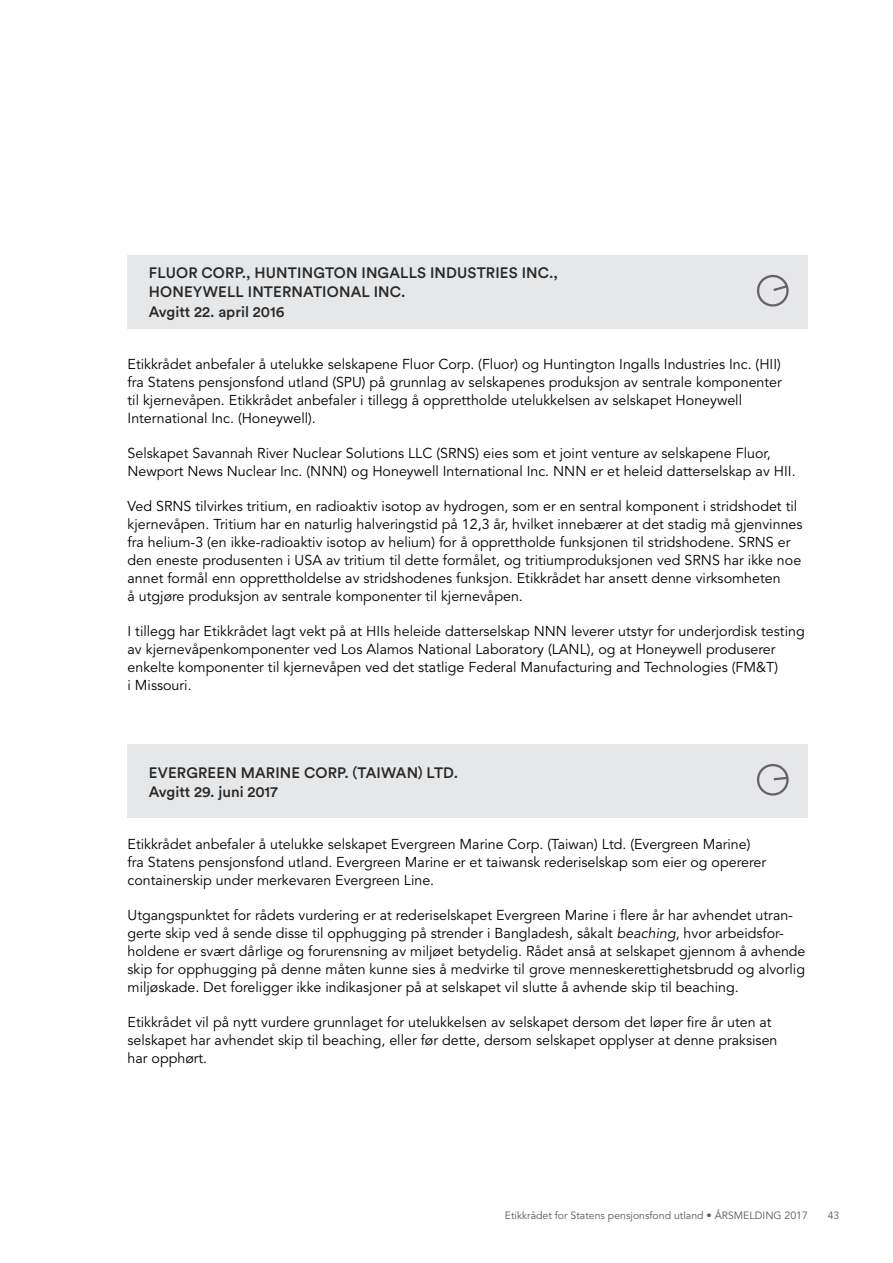
<style>
.page{position:relative;width:893px;height:1263px;background:#fff}
.page>*{position:absolute;margin:0;border:0;box-sizing:border-box;transform-origin:0 0}
.Tittel_3_liten_2{font:500 15px/19.5px "Circular Std";letter-spacing:.01em;color:#292829}
.brødtekst{font:14.25px/18px "Avenir";color:#000}
.Brød_space_after_c{font:14.25px/18px "Avenir";color:#000}
.t1{font:10.5px "Avenir";color:#58595b}
.s1{font-style:italic}
</style>
<div class="page">
<div style="left:128px;top:255px;width:680px;height:74px;background:#e6e7e8"></div>
<div style="left:128px;top:744px;width:680px;height:74px;background:#e6e7e8"></div>
<svg style="left:757px;top:274px;width:32px;height:33px"></svg>
<svg style="left:756px;top:763px;width:33px;height:33px"></svg>
<h4 class="Tittel_3_liten_2" style="left:149px;top:263px;width:411px">FLUOR CORP., HUNTINGTON INGALLS INDUSTRIES INC.,<br>HONEYWELL INTERNATIONAL INC.<br>Avgitt 22. april 2016</h4>
<p class="brødtekst" style="left:128px;top:355px;width:656px">Etikkrådet anbefaler å utelukke selskapene Fluor Corp. (Fluor) og Huntington Ingalls Industries Inc. (HII) fra Statens pensjonsfond utland (SPU) på grunnlag av selskapenes produksjon av sentrale komponenter til kjernevåpen. Etikkrådet anbefaler i tillegg å opprettholde utelukkelsen av selskapet Honeywell International Inc. (Honeywell).</p>
<p class="brødtekst" style="left:128px;top:444px;width:669px">Selskapet Savannah River Nuclear Solutions LLC (SRNS) eies som et joint venture av selskapene Fluor,<br>Newport News Nuclear Inc. (NNN) og Honeywell International Inc. NNN er et heleid datterselskap av HII.</p>
<p class="brødtekst" style="left:128px;top:497px;width:676px">Ved SRNS tilvirkes tritium, en radioaktiv isotop av hydrogen, som er en sentral komponent i stridshodet til kjernevåpen. Tritium har en naturlig halveringstid på 12,3 år, hvilket innebærer at det stadig må gjenvinnes fra helium-3 (en ikke-radioaktiv isotop av helium) for å opprettholde funksjonen til stridshodene. SRNS er den eneste produsenten i USA av tritium til dette formålet, og tritiumproduksjonen ved SRNS har ikke noe annet formål enn opprettholdelse av stridshodenes funksjon. Etikkrådet har ansett denne virksomheten<br>å utgjøre produksjon av sentrale komponenter til kjernevåpen.</p>
<p class="Brød_space_after_c" style="left:128px;top:622px;width:679px">I tillegg har Etikkrådet lagt vekt på at HIIs heleide datterselskap NNN leverer utstyr for underjordisk testing av kjernevåpenkomponenter ved Los Alamos National Laboratory (LANL), og at Honeywell produserer enkelte komponenter til kjernevåpen ved det statlige Federal Manufacturing and Technologies (FM&amp;T)<br>i Missouri.</p>
<h4 class="Tittel_3_liten_2" style="left:149px;top:762px;width:311px">EVERGREEN MARINE CORP. (TAIWAN) LTD.<br>Avgitt 29. juni 2017</h4>
<p class="brødtekst" style="left:128px;top:835px;width:640px">Etikkrådet anbefaler å utelukke selskapet Evergreen Marine Corp. (Taiwan) Ltd. (Evergreen Marine) fra Statens pensjonsfond utland. Evergreen Marine er et taiwansk rederiselskap som eier og opererer containerskip under merkevaren Evergreen Line.</p>
<p class="brødtekst" style="left:128px;top:906px;width:679px">Utgangspunktet for rådets vurdering er at rederiselskapet Evergreen Marine i flere år har avhendet utran&shy;gerte skip ved å sende disse til opphugging på strender i Bangladesh, såkalt <span class="s1">beaching</span>, hvor arbeidsfor&shy;holdene er svært dårlige og forurensning av miljøet betydelig. Rådet anså at selskapet gjennom å avhende skip for opphugging på denne måten kunne sies å medvirke til grove menneskerettighetsbrudd og alvorlig miljøskade. Det foreligger ikke indikasjoner på at selskapet vil slutte å avhende skip til beaching.</p>
<p class="Brød_space_after_c" style="left:128px;top:1013px;width:651px">Etikkrådet vil på nytt vurdere grunnlaget for utelukkelsen av selskapet dersom det løper fire år uten at selskapet har avhendet skip til beaching, eller før dette, dersom selskapet opplyser at denne praksisen har opphørt.</p>
<p class="t1" style="left:505px;top:1209px;width:305px">Etikkrådet for Statens pensjonsfond utland • ÅRSMELDING 2017</p>
<p class="t1" style="left:828px;top:1209px;width:13px">43</p>
</div>
